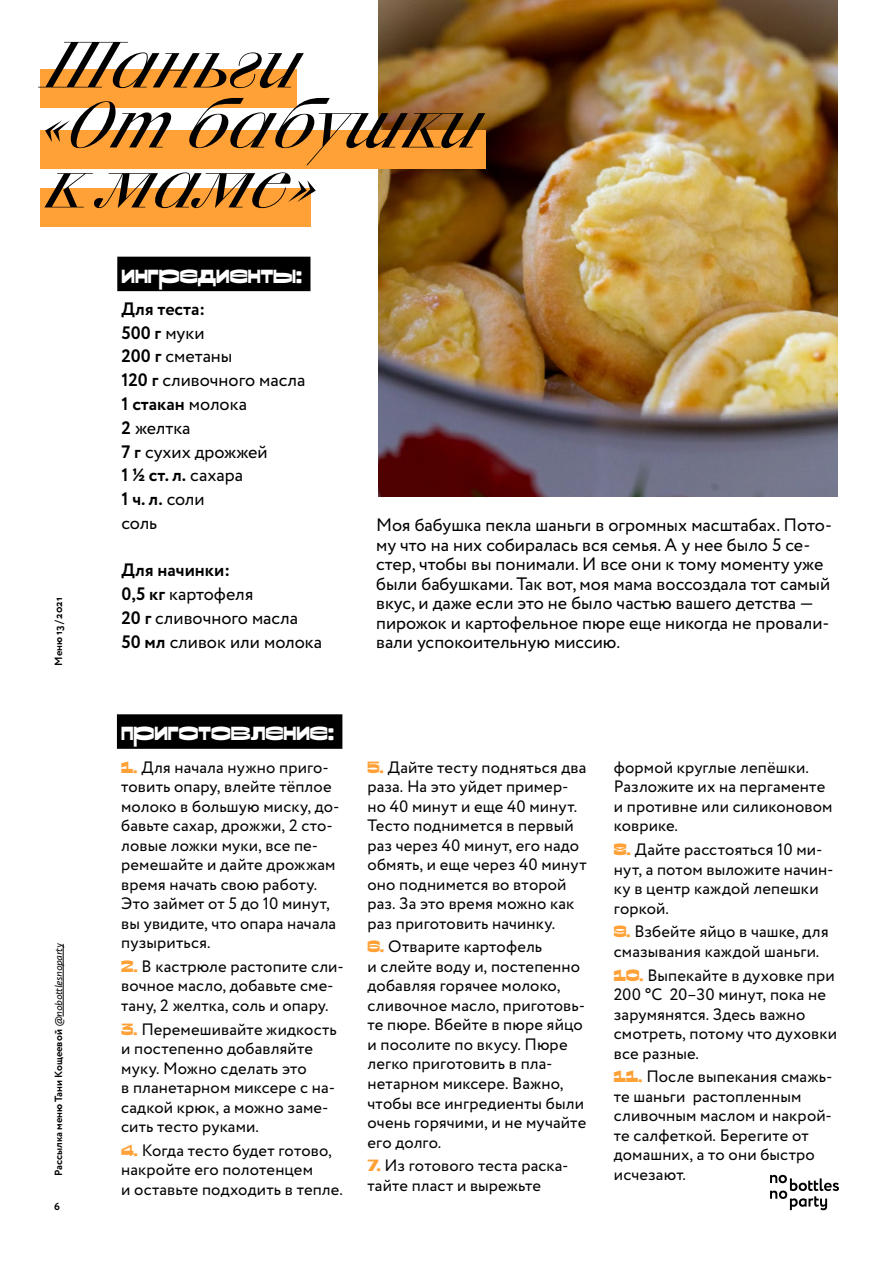
<style>
.page{position:relative;width:893px;height:1263px;background:#fff}
.page>*{position:absolute;margin:0;border:0;box-sizing:border-box;transform-origin:0 0}
.t1{font:italic 66px/60px "CSTM Xprmntl 02";color:#000}
.t2{font:700 25.5px "CSTM Xprmntl 02";color:#fff}
.t3{font:18px/23.7px "Circe";color:#000}
.t4{font:16.5px/19.5px "Circe";letter-spacing:.005em;color:#000}
.t5{font:700 10.5px "Circe";color:#000}
.s1{font-weight:400;font-style:italic}
.s2{font-weight:700}
.s3{font-family:"CSTM Xprmntl 02";font-weight:700;color:#ffa137}
</style>
<div class="page">
<svg style="left:770px;top:1175px;width:69px;height:35px"></svg>
<hr style="left:63px;top:944px;width:1px;height:72px;background:#000">
<img style="left:378px;top:0;width:459px;height:497px">
<div style="left:117px;top:257px;width:193px;height:34px;background:#000"></div>
<div style="left:40px;top:69px;width:257px;height:38px;background:#ffa137"></div>
<div style="left:40px;top:130px;width:446px;height:38px;background:#ffa137"></div>
<div style="left:40px;top:188px;width:270px;height:38px;background:#ffa137"></div>
<div style="left:117px;top:714px;width:225px;height:35px;background:#000"></div>
<h1 class="t1" style="left:50px;top:35px;width:436px">Шаньги<br>«От бабушки к маме»</h1>
<p class="t5" style="left:51px;top:666px;width:70px;rotate:-90deg">Меню 13/2021</p>
<p class="t5" style="left:51px;top:1176px;width:234px;rotate:-90deg">Рассылка меню Тани Кощеевой <span class="s1">@nobottlesnoparty</span></p>
<p class="t5" style="left:54px;top:1199px;width:7px">6</p>
<h2 class="t2" style="left:122px;top:255px;width:182px">ингредиенты:</h2>
<p class="t3" style="left:122px;top:298px;width:185px"><span class="s2">Для теста:<br>500 г</span> муки<br><span class="s2">200 г</span> сметаны<br><span class="s2">120 г</span> сливочного масла<br><span class="s2">1 стакан</span> молока<br><span class="s2">2</span> желтка<br><span class="s2">7 г</span> сухих дрожжей<br><span class="s2">1 ½ ст. л.</span> сахара<br><span class="s2">1 ч. л.</span> соли<br>соль</p>
<p class="t3" style="left:122px;top:559px;width:202px"><span class="s2">Для начинки:<br>0,5 кг</span> картофеля<br><span class="s2">20 г</span> сливочного масла<br><span class="s2">50 мл</span> сливок или молока</p>
<p class="t3" style="left:376px;top:516px;width:457px;line-height:19.5px">Моя бабушка пекла шаньги в огромных масштабах. Пото&shy;му что на них собиралась вся семья. А у нее было 5 се&shy;стер, чтобы вы понимали. И все они к тому моменту уже были бабушками. Так вот, моя мама воссоздала тот самый вкус, и даже если это не было частью вашего детства — пирожок и картофельное пюре еще никогда не провали&shy;вали успокоительную миссию.</p>
<h2 class="t2" style="left:121px;top:713px;width:214px">приготовление:</h2>
<p class="t4" style="left:121px;top:758px;width:220px"><span class="s3">1.</span> Для начала нужно приго&shy;товить опару, влейте тёплое молоко в большую миску, до&shy;бавьте сахар, дрожжи, 2 сто&shy;ловые ложки муки, все пе&shy;ремешайте и дайте дрожжам время начать свою работу.<br>Это займет от 5 до 10 минут, вы увидите, что опара начала пузыриться.</p>
<p class="t4" style="left:121px;top:957px;width:224px"><span class="s3">2.</span> В кастрюле растопите сли&shy;вочное масло, добавьте сме&shy;тану, 2 желтка, соль и опару.</p>
<p class="t4" style="left:121px;top:1020px;width:217px"><span class="s3">3.</span> Перемешивайте жидкость и постепенно добавляйте муку. Можно сделать это<br>в планетарном миксере с на&shy;садкой крюк, а можно заме&shy;сить тесто руками.</p>
<p class="t4" style="left:121px;top:1141px;width:223px"><span class="s3">4.</span> Когда тесто будет готово, накройте его полотенцем<br>и оставьте подходить в тепле.</p>
<p class="t4" style="left:368px;top:758px;width:221px"><span class="s3">5.</span> Дайте тесту подняться два раза. На это уйдет пример&shy;но 40 минут и еще 40 минут.<br>Тесто поднимется в первый раз через 40 минут, его надо обмять, и еще через 40 минут оно поднимется во второй раз. За это время можно как раз приготовить начинку.</p>
<p class="t4" style="left:368px;top:938px;width:220px"><span class="s3">6.</span> Отварите картофель<br>и слейте воду и, постепенно добавляя горячее молоко, сливочное масло, приготовь&shy;те пюре. Вбейте в пюре яйцо и посолите по вкусу. Пюре легко приготовить в пла&shy;нетарном миксере. Важно, чтобы все ингредиенты были очень горячими, и не мучайте его долго.</p>
<p class="t4" style="left:368px;top:1156px;width:203px"><span class="s3">7.</span> Из готового теста раска&shy;тайте пласт и вырежьте</p>
<p class="t4" style="left:614px;top:758px;width:220px">формой круглые лепёшки.<br>Разложите их на пергаменте и противне или силиконовом коврике.</p>
<p class="t4" style="left:614px;top:840px;width:221px"><span class="s3">8.</span> Дайте расстояться 10 ми&shy;нут, а потом выложите начин&shy;ку в центр каждой лепешки горкой.</p>
<p class="t4" style="left:614px;top:922px;width:216px"><span class="s3">9.</span> Взбейте яйцо в чашке, для смазывания каждой шаньги.</p>
<p class="t4" style="left:614px;top:966px;width:225px"><span class="s3">10.</span> Выпекайте в духовке при<br>200 °С 20–30 минут, пока не зарумянятся. Здесь важно смотреть, потому что духовки все разные.</p>
<p class="t4" style="left:614px;top:1067px;width:220px"><span class="s3">11.</span> После выпекания смажь&shy;те шаньги растопленным сливочным маслом и накрой&shy;те салфеткой. Берегите от домашних, а то они быстро исчезают.</p>
</div>
